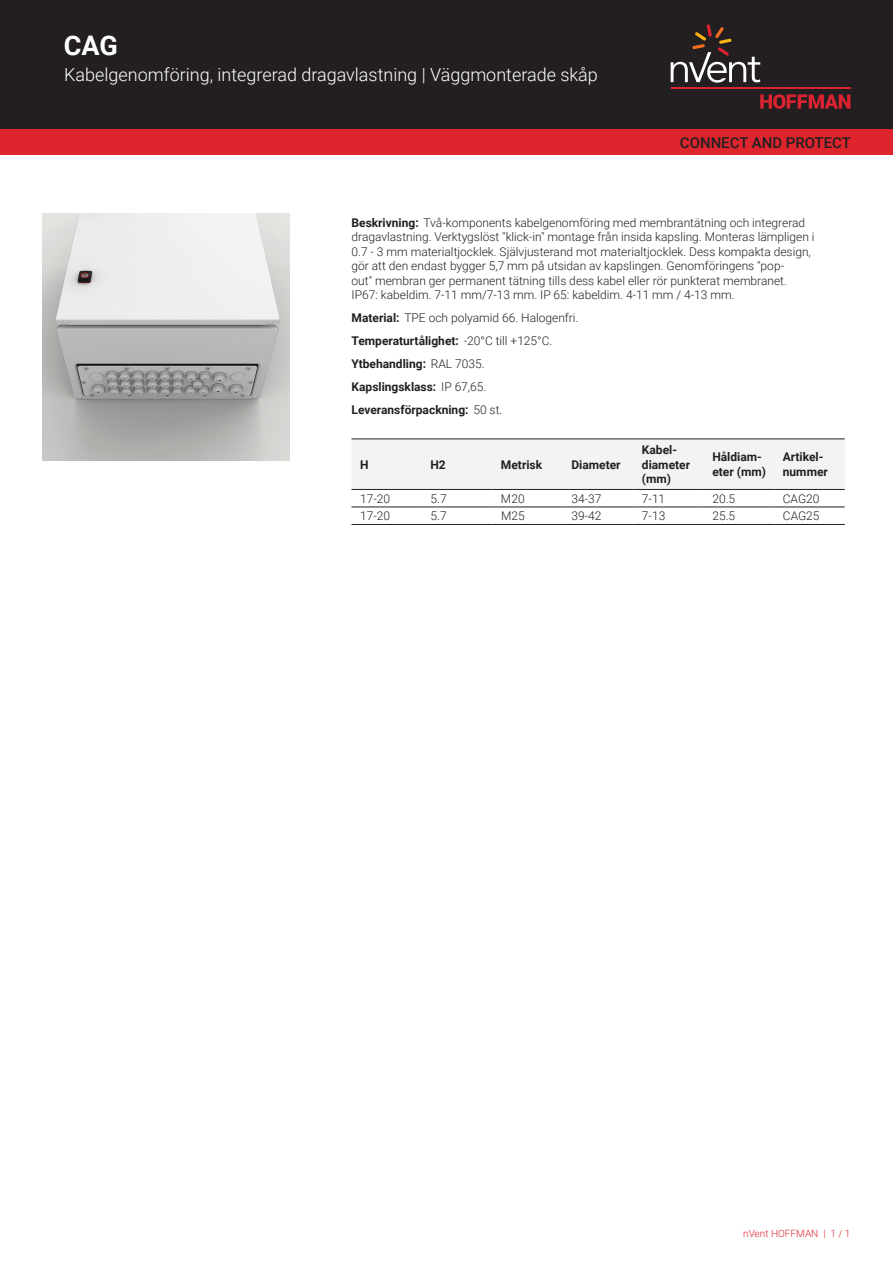
<style>
.page{position:relative;width:893px;height:1263px;background:#fff}
.page>*{position:absolute;margin:0;border:0;box-sizing:border-box;transform-origin:0 0}
.t1{font:700 27px "Roboto";color:#fff}
.t2{font:300 18px "Roboto";color:#fff}
.t3{font:500 15px "Roboto";color:#231f20}
.t4{font:300 12px/14.4px "Roboto";color:#231f20}
.t5{font:700 12px/23px "Roboto";color:#231f20}
.t6{font:300 10.05px "Roboto";color:#de252e}
.s1{font-weight:700}
.s2{font-weight:300}
</style>
<div class="page">
<div style="left:0;top:0;width:893px;height:129px;background:#231f20"></div>
<svg style="left:760px;top:94px;width:90px;height:15px"></svg>
<hr style="left:671px;top:88px;width:179px;height:1px;background:#db2230">
<svg style="left:671px;top:24px;width:89px;height:59px"></svg>
<div style="left:0;top:129px;width:893px;height:26px;background:#de252e"></div>
<div style="left:351px;top:440px;width:494px;height:49px;background:#f2f3f4"></div>
<hr style="left:351px;top:439px;width:71px;height:1px;background:#231f20">
<hr style="left:422px;top:439px;width:70px;height:1px;background:#231f20">
<hr style="left:492px;top:439px;width:71px;height:1px;background:#231f20">
<hr style="left:563px;top:439px;width:70px;height:1px;background:#231f20">
<hr style="left:633px;top:439px;width:71px;height:1px;background:#231f20">
<hr style="left:704px;top:439px;width:70px;height:1px;background:#231f20">
<hr style="left:774px;top:439px;width:71px;height:1px;background:#231f20">
<hr style="left:351px;top:507px;width:71px;height:1px;background:#231f20">
<hr style="left:422px;top:507px;width:70px;height:1px;background:#231f20">
<hr style="left:492px;top:507px;width:71px;height:1px;background:#231f20">
<hr style="left:563px;top:507px;width:70px;height:1px;background:#231f20">
<hr style="left:633px;top:507px;width:71px;height:1px;background:#231f20">
<hr style="left:704px;top:507px;width:70px;height:1px;background:#231f20">
<hr style="left:774px;top:507px;width:71px;height:1px;background:#231f20">
<hr style="left:351px;top:524px;width:71px;height:1px;background:#231f20">
<hr style="left:422px;top:524px;width:70px;height:1px;background:#231f20">
<hr style="left:492px;top:524px;width:71px;height:1px;background:#231f20">
<hr style="left:563px;top:524px;width:70px;height:1px;background:#231f20">
<hr style="left:633px;top:524px;width:71px;height:1px;background:#231f20">
<hr style="left:704px;top:524px;width:70px;height:1px;background:#231f20">
<hr style="left:774px;top:524px;width:71px;height:1px;background:#231f20">
<hr style="left:351px;top:489px;width:71px;height:1px;background:#231f20">
<hr style="left:422px;top:489px;width:70px;height:1px;background:#231f20">
<hr style="left:492px;top:489px;width:71px;height:1px;background:#231f20">
<hr style="left:563px;top:489px;width:70px;height:1px;background:#231f20">
<hr style="left:633px;top:489px;width:71px;height:1px;background:#231f20">
<hr style="left:704px;top:489px;width:70px;height:1px;background:#231f20">
<hr style="left:774px;top:489px;width:71px;height:1px;background:#231f20">
<img style="left:43px;top:213px;width:246px;height:247px">
<h1 class="t1" style="left:64px;top:27px;width:55px">CAG</h1>
<h2 class="t2" style="left:64px;top:62px;width:535px">Kabelgenomföring, integrerad dragavlastning | Väggmonterade skåp</h2>
<p class="t3" style="left:680px;top:132px;width:173px">CONNECT AND PROTECT</p>
<p class="t4" style="left:351px;top:215px;width:465px"><span class="s1">Beskrivning:</span> Två-komponents kabelgenomföring med membrantätning och integrerad dragavlastning. Verktygslöst "klick-in" montage från insida kapsling. Monteras lämpligen i 0.7 - 3 mm materialtjocklek. Självjusterand mot materialtjocklek. Dess kompakta design, gör att den endast bygger 5,7 mm på utsidan av kapslingen. Genomföringens "pop-<br>out" membran ger permanent tätning tills dess kabel eller rör punkterat membranet.<br>IP67: kabeldim. 7-11 mm/7-13 mm. IP 65: kabeldim. 4-11 mm / 4-13 mm.</p>
<p class="t5" style="left:351px;top:306px;width:228px">Material: <span class="s2">TPE och polyamid 66. Halogenfri.<br></span>Temperaturtålighet: <span class="s2">-20°C till +125°C.<br></span>Ytbehandling: <span class="s2">RAL 7035.<br></span>Kapslingsklass: <span class="s2">IP 67,65.<br></span>Leveransförpackning: <span class="s2">50 st.</span></p>
<p class="t5" style="left:360px;top:452px;width:10px">H</p>
<p class="t5" style="left:430px;top:452px;width:17px">H2</p>
<p class="t5" style="left:501px;top:452px;width:43px">Metrisk</p>
<p class="t5" style="left:571px;top:452px;width:51px">Diameter</p>
<p class="t5" style="left:642px;top:442px;width:50px;line-height:14.4px">Kabel&shy;diameter (mm)</p>
<p class="t5" style="left:712px;top:450px;width:55px;line-height:14.4px">Håldiam&shy;eter (mm)</p>
<p class="t5" style="left:783px;top:450px;width:47px;line-height:14.4px">Artikel&shy;nummer</p>
<p class="t4" style="left:360px;top:491px;width:32px">17-20</p>
<p class="t4" style="left:430px;top:491px;width:18px">5.7</p>
<p class="t4" style="left:501px;top:491px;width:25px">M20</p>
<p class="t4" style="left:571px;top:491px;width:32px">34-37</p>
<p class="t4" style="left:642px;top:491px;width:25px">7-11</p>
<p class="t4" style="left:712px;top:491px;width:24px">20.5</p>
<p class="t4" style="left:783px;top:491px;width:38px">CAG20</p>
<p class="t4" style="left:360px;top:508px;width:32px">17-20</p>
<p class="t4" style="left:430px;top:508px;width:18px">5.7</p>
<p class="t4" style="left:501px;top:508px;width:25px">M25</p>
<p class="t4" style="left:571px;top:508px;width:32px">39-42</p>
<p class="t4" style="left:642px;top:508px;width:25px">7-13</p>
<p class="t4" style="left:712px;top:508px;width:24px">25.5</p>
<p class="t4" style="left:783px;top:508px;width:38px">CAG25</p>
<p class="t6" style="left:743px;top:1226px;width:109px">nVent HOFFMAN | 1 / 1</p>
</div>
